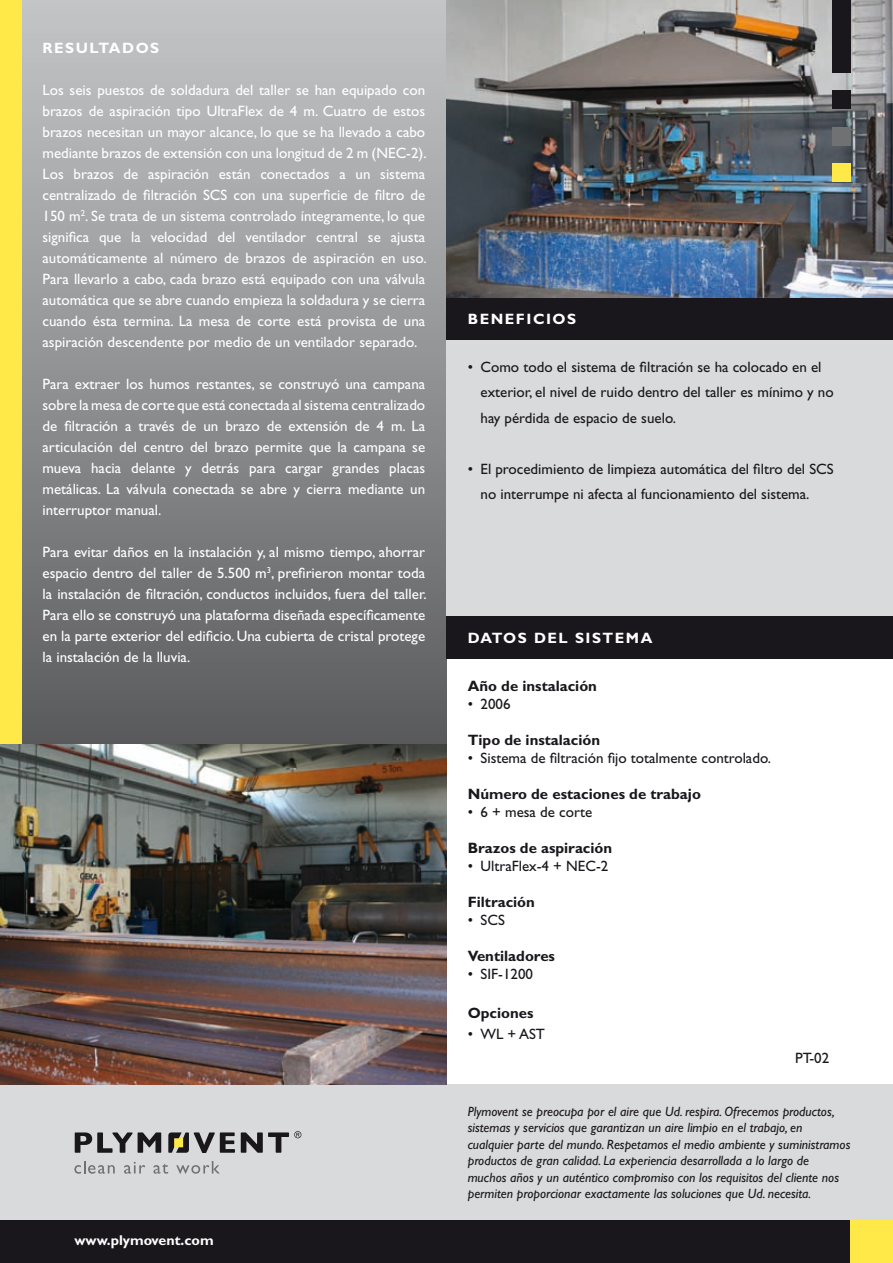
<style>
.page{position:relative;width:893px;height:1263px;background:#fff}
.page>*{position:absolute;margin:0;border:0;box-sizing:border-box;transform-origin:0 0}
.t1{font:15px/21px "Gill Sans Std";color:#fff;text-align:justify}
.t2{font:15px/25.5px "Gill Sans Std";color:#1a171c}
.t3{font:700 15px "Gill Sans Std";color:#1a171c}
.t4{font:700 15px "Gill Sans Std";letter-spacing:.1em;color:#fff}
.t5{font:700 14.25px "Gill Sans Std";color:#fff}
.t6{font:italic 13.5px/16.5px "Gill Sans Std";color:#1a171c}
</style>
<div class="page">
<div style="left:0;top:0;width:446px;height:744px;background:linear-gradient(to bottom,#c5c7c8,#5b5c5e)"></div>
<div style="left:446px;top:340px;width:447px;height:277px;background:#d9dadb"></div>
<div style="left:0;top:1084px;width:893px;height:179px;background:#d9dadb"></div>
<div style="left:0;top:1220px;width:893px;height:43px;background:#1a171c"></div>
<div style="left:0;top:0;width:21px;height:744px;background:#ffe948"></div>
<div style="left:850px;top:1220px;width:43px;height:43px;background:#ffe948"></div>
<div style="left:446px;top:298px;width:447px;height:42px;background:#1a171c"></div>
<div style="left:446px;top:617px;width:447px;height:42px;background:#1a171c"></div>
<img style="left:446px;top:0;width:447px;height:298px">
<img style="left:0;top:744px;width:446px;height:340px">
<div style="left:832px;top:164px;width:18px;height:18px;background:#ffe948"></div>
<div style="left:832px;top:127px;width:18px;height:18px;background:#707173"></div>
<div style="left:832px;top:91px;width:18px;height:18px;background:#1a171c"></div>
<div style="left:832px;top:0;width:18px;height:73px;background:#1a171c"></div>
<svg style="left:75px;top:1132px;width:86px;height:21px"></svg>
<svg style="left:241px;top:1131px;width:60px;height:22px"></svg>
<svg style="left:168px;top:1132px;width:67px;height:21px"></svg>
<svg style="left:74px;top:1161px;width:41px;height:13px"></svg>
<svg style="left:124px;top:1162px;width:21px;height:12px"></svg>
<svg style="left:153px;top:1164px;width:15px;height:10px"></svg>
<svg style="left:176px;top:1161px;width:44px;height:13px"></svg>
<p class="t4" style="left:43px;top:39px;width:118px">Resultados</p>
<p class="t1" style="left:43px;top:79px;width:386px">Los seis puestos de soldadura del taller se han equipado con brazos de aspiración tipo UltraFlex de 4 m. Cuatro de estos brazos necesitan un mayor alcance, lo que se ha llevado a cabo mediante brazos de extensión con una longitud de 2 m (NEC-2).<br>Los brazos de aspiración están conectados a un sistema centralizado de filtración SCS con una superficie de filtro de 150 m<sup>2</sup>. Se trata de un sistema controlado íntegramente, lo que significa que la velocidad del ventilador central se ajusta automáticamente al número de brazos de aspiración en uso.<br>Para llevarlo a cabo, cada brazo está equipado con una válvula automática que se abre cuando empieza la soldadura y se cierra cuando ésta termina. La mesa de corte está provista de una aspiración descendente por medio de un ventilador separado.</p>
<p class="t1" style="left:43px;top:373px;width:384px">Para extraer los humos restantes, se construyó una campana sobre la mesa de corte que está conectada al sistema centralizado de filtración a través de un brazo de extensión de 4 m. La articulación del centro del brazo permite que la campana se mueva hacia delante y detrás para cargar grandes placas metálicas. La válvula conectada se abre y cierra mediante un interruptor manual.</p>
<p class="t1" style="left:43px;top:541px;width:386px">Para evitar daños en la instalación y, al mismo tiempo, ahorrar espacio dentro del taller de 5.500 m<sup>3</sup>, prefirieron montar toda la instalación de filtración, conductos incluidos, fuera del taller.<br>Para ello se construyó una plataforma diseñada específicamente en la parte exterior del edificio. Una cubierta de cristal protege la instalación de la lluvia.</p>
<p class="t5" style="left:74px;top:1232px;width:141px">www.plymovent.com</p>
<p class="t4" style="left:468px;top:310px;width:110px">Beneficios</p>
<p class="t2" style="left:480px;top:354px;width:355px;text-indent:-13px">• Como todo el sistema de filtración se ha colocado en el exterior, el nivel de ruido dentro del taller es mínimo y no hay pérdida de espacio de suelo.</p>
<p class="t2" style="left:480px;top:456px;width:355px;text-indent:-13px">• El procedimiento de limpieza automática del filtro del SCS no interrumpe ni afecta al funcionamiento del sistema.</p>
<p class="t4" style="left:468px;top:629px;width:186px">Datos de l sistema</p>
<p class="t3" style="left:468px;top:677px;width:131px">Año de instalación</p>
<p class="t2" style="left:468px;top:691px;width:44px">• 2006</p>
<p class="t3" style="left:468px;top:731px;width:134px">Tipo de instalación</p>
<p class="t2" style="left:468px;top:745px;width:305px">• Sistema de filtración fijo totalmente controlado.</p>
<p class="t3" style="left:468px;top:785px;width:235px">Número de estaciones de trabajo</p>
<p class="t2" style="left:468px;top:799px;width:126px">• 6 + mesa de corte</p>
<p class="t3" style="left:468px;top:839px;width:146px">Brazos de aspiración</p>
<p class="t2" style="left:468px;top:853px;width:142px">• UltraFlex-4 + NEC-2</p>
<p class="t3" style="left:468px;top:893px;width:69px">Filtración</p>
<p class="t2" style="left:468px;top:907px;width:39px">• SCS</p>
<p class="t3" style="left:468px;top:947px;width:89px">Ventiladores</p>
<p class="t2" style="left:468px;top:961px;width:67px">• SIF-1200</p>
<p class="t3" style="left:468px;top:1004px;width:67px">Opciones</p>
<p class="t2" style="left:468px;top:1021px;width:79px">• WL + AST</p>
<p class="t2" style="left:795px;top:1045px;width:36px">PT-02</p>
<p class="t6" style="left:468px;top:1103px;width:384px">Plymovent se preocupa por el aire que Ud. respira. Ofrecemos productos, sistemas y servicios que garantizan un aire limpio en el trabajo, en cualquier parte del mundo. Respetamos el medio ambiente y suministramos productos de gran calidad. La experiencia desarrollada a lo largo de muchos años y un auténtico compromiso con los requisitos del cliente nos permiten proporcionar exactamente las soluciones que Ud. necesita.</p>
</div>
